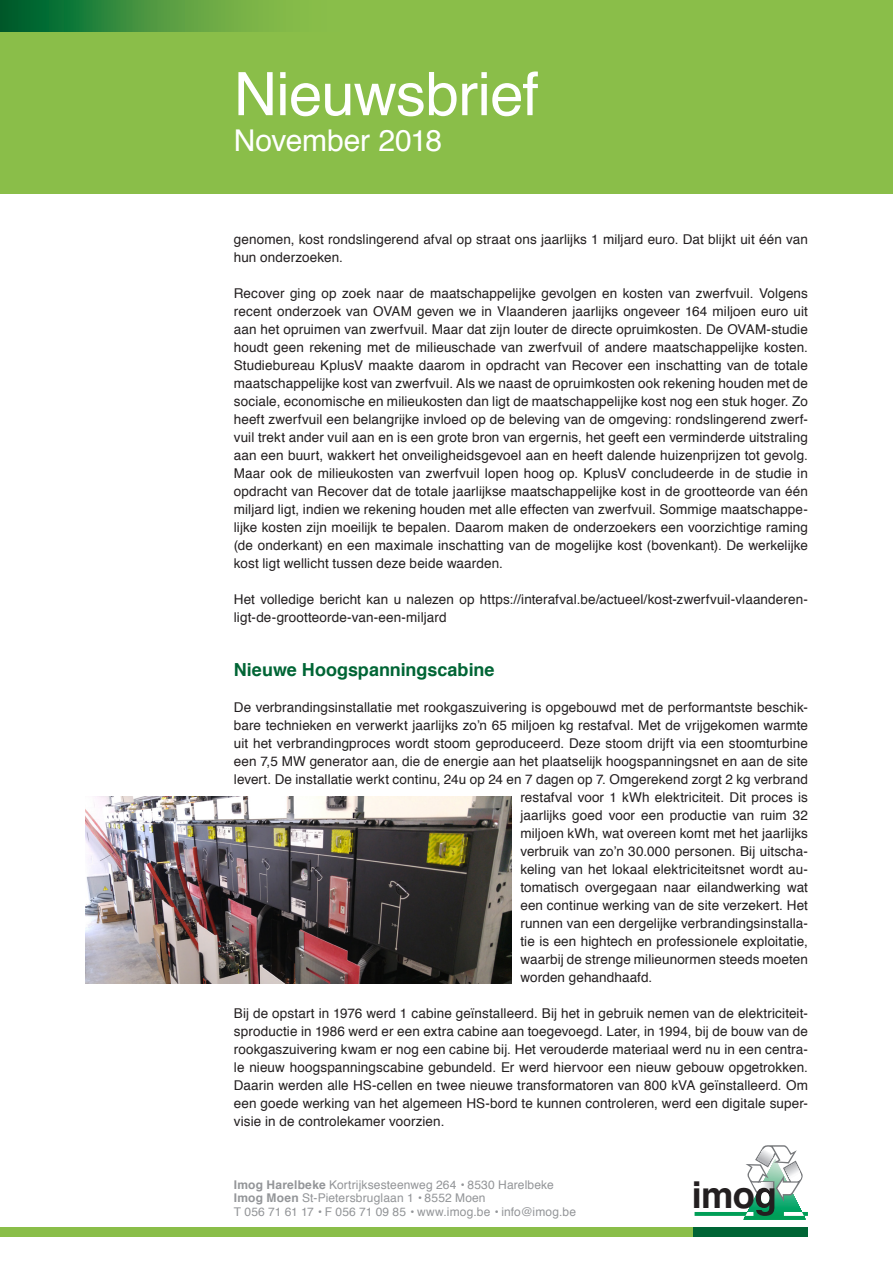
<style>
.page{position:relative;width:893px;height:1263px;background:#fff}
.page>*{position:absolute;margin:0;border:0;box-sizing:border-box;transform-origin:0 0}
.t1{font:60px "Helvetica";letter-spacing:-.015em;color:#fff}
.t2{font:700 36.75px "Helvetica";color:#231f20}
.t3{font:30px "Helvetica";letter-spacing:-.01em;color:#fff}
.t4{font:700 18px "Helvetica";color:#006535}
.t5{font:13.5px/18px "Helvetica";letter-spacing:.01em;color:#231f20}
.t6{font:12px "Helvetica";letter-spacing:.015em;color:#939598}
.s1{font-weight:700}
</style>
<div class="page">
<div style="left:0;top:0;width:893px;height:193px;background:#8abe49"></div>
<svg style="left:0;top:0;width:269px;height:32px;background:#3d8d3d"></svg>
<svg style="left:695px;top:1145px;width:113px;height:75px"></svg>
<div style="left:0;top:1227px;width:807px;height:9px;background:#8abe49"></div>
<div style="left:693px;top:1227px;width:115px;height:9px;background:#006535"></div>
<img style="left:85px;top:796px;width:427px;height:187px">
<p class="t1" style="left:234px;top:54px;width:306px">Nieuwsbrief</p>
<p class="t3" style="left:234px;top:120px;width:210px">November 2018</p>
<p class="t5" style="left:234px;top:231px;width:576px">genomen, kost rondslingerend afval op straat ons jaarlijks 1 miljard euro. Dat blijkt uit één van hun onderzoeken.</p>
<p class="t5" style="left:234px;top:285px;width:576px;text-align:justify">Recover ging op zoek naar de maatschappelijke gevolgen en kosten van zwerfvuil. Volgens recent onderzoek van OVAM geven we in Vlaanderen jaarlijks ongeveer 164 miljoen euro uit aan het opruimen van zwerfvuil. Maar dat zijn louter de directe opruimkosten. De OVAM-studie houdt geen rekening met de milieuschade van zwerfvuil of andere maatschappelijke kosten.<br>Studiebureau KplusV maakte daarom in opdracht van Recover een inschatting van de totale maatschappelijke kost van zwerfvuil. Als we naast de opruimkosten ook rekening houden met de sociale, economische en milieukosten dan ligt de maatschappelijke kost nog een stuk hoger. Zo heeft zwerfvuil een belangrijke invloed op de beleving van de omgeving: rondslingerend zwerf&shy;vuil trekt ander vuil aan en is een grote bron van ergernis, het geeft een verminderde uitstraling aan een buurt, wakkert het onveiligheidsgevoel aan en heeft dalende huizenprijzen tot gevolg.<br>Maar ook de milieukosten van zwerfvuil lopen hoog op. KplusV concludeerde in de studie in opdracht van Recover dat de totale jaarlijkse maatschappelijke kost in de grootteorde van één miljard ligt, indien we rekening houden met alle effecten van zwerfvuil. Sommige maatschappe&shy;lijke kosten zijn moeilijk te bepalen. Daarom maken de onderzoekers een voorzichtige raming (de onderkant) en een maximale inschatting van de mogelijke kost (bovenkant). De werkelijke kost ligt wellicht tussen deze beide waarden.</p>
<p class="t5" style="left:234px;top:591px;width:575px">Het volledige bericht kan u nalezen op https://interafval.be/actueel/kost-zwerfvuil-vlaanderen&shy;ligt-de-grootteorde-van-een-miljard</p>
<p class="t4" style="left:234px;top:657px;width:262px">Nieuwe Hoogspanningscabine</p>
<p class="t5" style="left:234px;top:699px;width:576px">De verbrandingsinstallatie met rookgaszuivering is opgebouwd met de performantste beschik-</p>
<p class="t5" style="left:234px;top:717px;width:575px">bare technieken en verwerkt jaarlijks zo’n 65 miljoen kg restafval. Met de vrijgekomen warmte</p>
<p class="t5" style="left:234px;top:735px;width:576px">uit het verbrandingproces wordt stoom geproduceerd. Deze stoom drijft via een stoomturbine</p>
<p class="t5" style="left:234px;top:753px;width:576px">een 7,5 MW generator aan, die de energie aan het plaatselijk hoogspanningsnet en aan de site</p>
<p class="t5" style="left:234px;top:771px;width:576px">levert. De installatie werkt continu, 24u op 24 en 7 dagen op 7. Omgerekend zorgt 2 kg verbrand</p>
<p class="t5" style="left:520px;top:789px;width:289px">restafval voor 1 kWh elektriciteit. Dit proces is</p>
<p class="t5" style="left:520px;top:807px;width:289px">jaarlijks goed voor een productie van ruim 32</p>
<p class="t5" style="left:520px;top:825px;width:289px">miljoen kWh, wat overeen komt met het jaarlijks</p>
<p class="t5" style="left:520px;top:843px;width:289px">verbruik van zo’n 30.000 personen. Bij uitscha-</p>
<p class="t5" style="left:520px;top:861px;width:289px">keling van het lokaal elektriciteitsnet wordt au-</p>
<p class="t5" style="left:520px;top:879px;width:289px">tomatisch overgegaan naar eilandwerking wat</p>
<p class="t5" style="left:520px;top:897px;width:289px">een continue werking van de site verzekert. Het</p>
<p class="t5" style="left:520px;top:915px;width:289px">runnen van een dergelijke verbrandingsinstalla-</p>
<p class="t5" style="left:520px;top:933px;width:289px">tie is een hightech en professionele exploitatie,</p>
<p class="t5" style="left:520px;top:951px;width:289px">waarbij de strenge milieunormen steeds moeten</p>
<p class="t5" style="left:520px;top:969px;width:133px">worden gehandhaafd.</p>
<p class="t5" style="left:234px;top:1005px;width:576px;text-align:justify">Bij de opstart in 1976 werd 1 cabine geïnstalleerd. Bij het in gebruik nemen van de elektriciteit&shy;sproductie in 1986 werd er een extra cabine aan toegevoegd. Later, in 1994, bij de bouw van de rookgaszuivering kwam er nog een cabine bij. Het verouderde materiaal werd nu in een centra&shy;le nieuw hoogspanningscabine gebundeld. Er werd hiervoor een nieuw gebouw opgetrokken.<br>Daarin werden alle HS-cellen en twee nieuwe transformatoren van 800 kVA geïnstalleerd. Om een goede werking van het algemeen HS-bord te kunnen controleren, werd een digitale super&shy;visie in de controlekamer voorzien.</p>
<p class="t6" style="left:234px;top:1176px;width:321px"><span class="s1">Imog Harelbeke</span> Kortrijksesteenweg 264 <span class="s1">•</span> 8530 Harelbeke</p>
<p class="t6" style="left:234px;top:1190px;width:253px"><span class="s1">Imog Moen</span> St-Pietersbruglaan 1 <span class="s1">•</span> 8552 Moen</p>
<p class="t6" style="left:234px;top:1203px;width:344px">T 056 71 61 17 <span class="s1">•</span> F 056 71 09 85 <span class="s1">•</span> www.imog.be <span class="s1">•</span> info@imog.be</p>
<p class="t2" style="left:692px;top:1170px;width:65px">imo</p>
</div>
